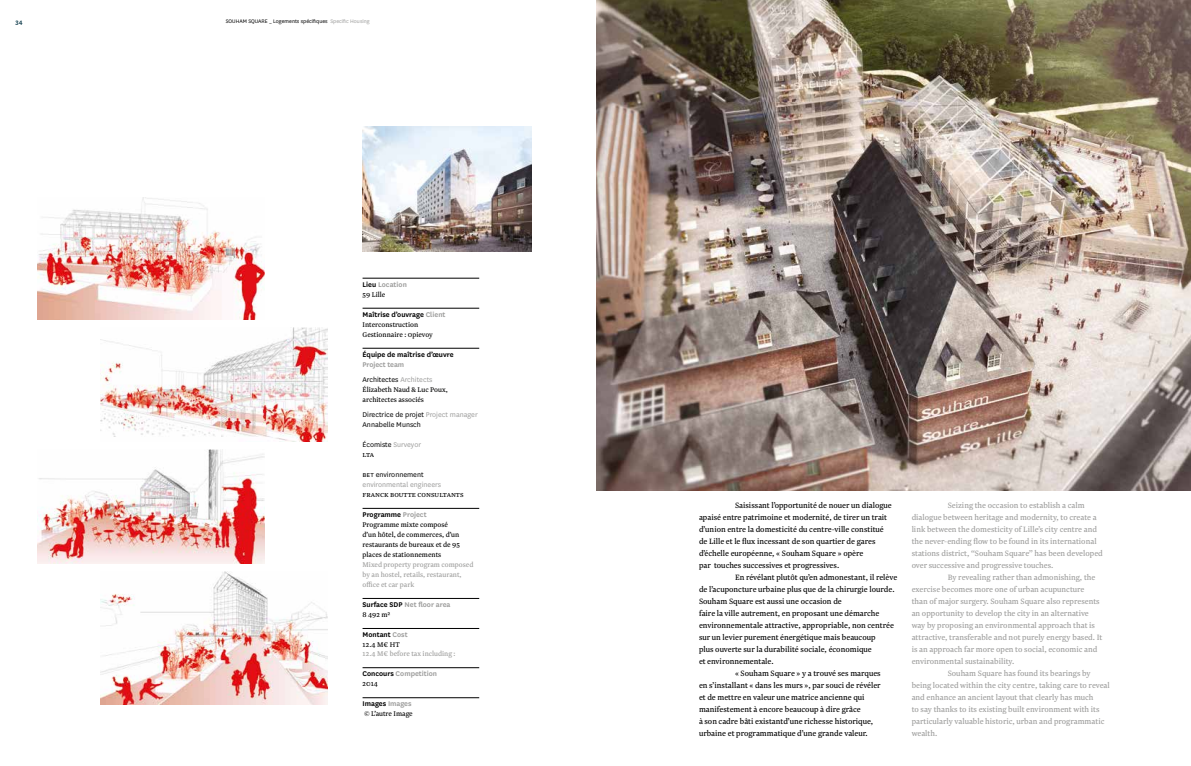
<style>
.page{position:relative;width:1191px;height:766px;background:#fff}
.page>*{position:absolute;margin:0;border:0;box-sizing:border-box;transform-origin:0 0}
.t1{font:9px "Newzald";color:#000}
.t2{font:9px "Newzald";color:#9d9d9c}
.t3{font:8px/10px "Newzald";color:#000}
.t4{font:8px/10px "Newzald";color:#9d9d9c}
.t5{font:600 8px/15px "National";color:#9d9d9c}
.t6{font:600 8px "National";color:#000}
.t7{font:8px/10px "National";color:#000}
.t8{font:8px "National";color:#9d9d9c}
.t9{font:600 7px "National";color:#123f4e}
.t10{font:6px "National";color:#000}
.s1{color:#9d9d9c}
.s2{color:#000}
.s3{font-weight:400;color:#000}
.s4{font-weight:400}
</style>
<div class="page">
<img style="left:100px;top:571px;width:227px;height:133px">
<img style="left:38px;top:449px;width:227px;height:114px">
<img style="left:100px;top:327px;width:227px;height:114px">
<img style="left:38px;top:198px;width:227px;height:121px">
<img style="left:362px;top:126px;width:169px;height:125px">
<hr style="left:362px;top:278px;width:117px;height:1px;background:#000">
<hr style="left:362px;top:308px;width:117px;height:1px;background:#000">
<hr style="left:362px;top:348px;width:117px;height:1px;background:#000">
<hr style="left:362px;top:508px;width:117px;height:1px;background:#000">
<hr style="left:362px;top:598px;width:117px;height:1px;background:#000">
<hr style="left:362px;top:628px;width:117px;height:1px;background:#000">
<hr style="left:362px;top:667px;width:117px;height:1px;background:#000">
<hr style="left:362px;top:697px;width:117px;height:1px;background:#000">
<img style="left:596px;top:0;width:595px;height:490px">
<p class="t9" style="left:16px;top:17px;width:9px">34</p>
<p class="t10" style="left:226px;top:17px;width:145px">SOUHAM SQUARE _ Logements spécifiques <span class="s1">Specific Housing</span></p>
<p class="t5" style="left:362px;top:276px;width:46px"><span class="s2">Lieu</span> Location</p>
<p class="t3" style="left:362px;top:289px;width:24px">59 Lille</p>
<p class="t6" style="left:362px;top:309px;width:85px">Maîtrise d’ouvrage <span class="s1">Client</span></p>
<p class="t3" style="left:362px;top:319px;width:72px">Interconstruction<br>Gestionnaire : opievoy</p>
<p class="t6" style="left:362px;top:349px;width:93px">Équipe de maîtrise d’œuvre</p>
<p class="t5" style="left:362px;top:356px;width:72px">Project team<br><span class="s3">Architectes</span> <span class="s4">Architects</span></p>
<p class="t3" style="left:362px;top:384px;width:87px">Élizabeth Naud &amp; Luc Poux, architectes associés</p>
<p class="t7" style="left:362px;top:409px;width:117px">Directrice de projet <span class="s1">Project manager<br></span>Annabelle Munsch</p>
<p class="t7" style="left:362px;top:439px;width:60px">Écomiste <span class="s1">Surveyor</span></p>
<p class="t3" style="left:362px;top:449px;width:9px">lta</p>
<p class="t7" style="left:362px;top:469px;width:63px">BET environnement</p>
<p class="t8" style="left:362px;top:479px;width:80px">environmental engineers</p>
<p class="t3" style="left:362px;top:489px;width:103px">franck boutte consultants</p>
<p class="t6" style="left:362px;top:509px;width:66px">Programme <span class="s1">Project</span></p>
<p class="t3" style="left:362px;top:519px;width:99px">Programme mixte composé d’un hôtel, de commerces, d’un restaurants de bureaux et de 95 places de stationnements</p>
<p class="t4" style="left:362px;top:559px;width:112px">Mixed property program composed by an hostel, retails, restaurant, office et car park</p>
<p class="t5" style="left:362px;top:596px;width:90px"><span class="s2">Surface SDP</span> Net floor area</p>
<p class="t3" style="left:362px;top:609px;width:29px">8 492 m²</p>
<p class="t6" style="left:362px;top:629px;width:47px">Montant <span class="s1">Cost</span></p>
<p class="t3" style="left:362px;top:639px;width:39px">12.4 M€ HT</p>
<p class="t4" style="left:362px;top:648px;width:94px">12.4 M€ before tax including :</p>
<p class="t5" style="left:362px;top:665px;width:76px"><span class="s2">Concours</span> Competition</p>
<p class="t3" style="left:362px;top:678px;width:17px">2014</p>
<p class="t6" style="left:362px;top:698px;width:51px">Images <span class="s1">Images</span></p>
<p class="t3" style="left:364px;top:708px;width:50px">© L’autre Image</p>
<p class="t1" style="left:735px;top:500px;width:158px">Saisissant l’opportunité de nouer un dialogue</p>
<p class="t1" style="left:699px;top:512px;width:190px">apaisé entre patrimoine et modernité, de tirer un trait</p>
<p class="t1" style="left:699px;top:524px;width:186px">d’union entre la domesticité du centre-ville constitué</p>
<p class="t1" style="left:699px;top:536px;width:178px">de Lille et le flux incessant de son quartier de gares</p>
<p class="t1" style="left:699px;top:548px;width:166px">d’échelle européenne, « Souham Square » opère</p>
<p class="t1" style="left:699px;top:560px;width:142px">par touches successives et progressives.</p>
<p class="t1" style="left:735px;top:572px;width:164px">En révélant plutôt qu’en admonestant, il relève</p>
<p class="t1" style="left:699px;top:584px;width:197px">de l’acuponcture urbaine plus que de la chirurgie lourde.</p>
<p class="t1" style="left:699px;top:596px;width:144px">Souham Square est aussi une occasion de</p>
<p class="t1" style="left:699px;top:608px;width:182px">faire la ville autrement, en proposant une démarche</p>
<p class="t1" style="left:699px;top:620px;width:196px">environnementale attractive, appropriable, non centrée</p>
<p class="t1" style="left:699px;top:632px;width:178px">sur un levier purement énergétique mais beaucoup</p>
<p class="t1" style="left:699px;top:644px;width:174px">plus ouverte sur la durabilité sociale, économique</p>
<p class="t1" style="left:699px;top:656px;width:76px">et environnementale.</p>
<p class="t1" style="left:735px;top:668px;width:147px">« Souham Square » y a trouvé ses marques</p>
<p class="t1" style="left:699px;top:680px;width:183px">en s’installant « dans les murs », par souci de révéler</p>
<p class="t1" style="left:699px;top:692px;width:167px">et de mettre en valeur une matrice ancienne qui</p>
<p class="t1" style="left:699px;top:704px;width:163px">manifestement à encore beaucoup à dire grâce</p>
<p class="t1" style="left:699px;top:716px;width:176px">à son cadre bâti existantd’une richesse historique,</p>
<p class="t1" style="left:699px;top:728px;width:170px">urbaine et programmatique d’une grande valeur.</p>
<p class="t2" style="left:947px;top:500px;width:139px">Seizing the occasion to establish a calm</p>
<p class="t2" style="left:911px;top:512px;width:187px">dialogue between heritage and modernity, to create a</p>
<p class="t2" style="left:911px;top:524px;width:187px">link between the domesticity of Lille’s city centre and</p>
<p class="t2" style="left:911px;top:536px;width:186px">the never-ending flow to be found in its international</p>
<p class="t2" style="left:911px;top:548px;width:193px">stations district, “Souham Square” has been developed</p>
<p class="t2" style="left:911px;top:560px;width:143px">over successive and progressive touches.</p>
<p class="t2" style="left:947px;top:572px;width:149px">By revealing rather than admonishing, the</p>
<p class="t2" style="left:911px;top:584px;width:174px">exercise becomes more one of urban acupuncture</p>
<p class="t2" style="left:911px;top:596px;width:190px">than of major surgery. Souham Square also represents</p>
<p class="t2" style="left:911px;top:608px;width:179px">an opportunity to develop the city in an alternative</p>
<p class="t2" style="left:911px;top:620px;width:185px">way by proposing an environmental approach that is</p>
<p class="t2" style="left:911px;top:632px;width:192px">attractive, transferable and not purely energy based. It</p>
<p class="t2" style="left:911px;top:644px;width:187px">is an approach far more open to social, economic and</p>
<p class="t2" style="left:911px;top:656px;width:104px">environmental sustainability.</p>
<p class="t2" style="left:947px;top:668px;width:145px">Souham Square has found its bearings by</p>
<p class="t2" style="left:911px;top:680px;width:200px">being located within the city centre, taking care to reveal</p>
<p class="t2" style="left:911px;top:692px;width:183px">and enhance an ancient layout that clearly has much</p>
<p class="t2" style="left:911px;top:704px;width:189px">to say thanks to its existing built environment with its</p>
<p class="t2" style="left:911px;top:716px;width:194px">particularly valuable historic, urban and programmatic</p>
<p class="t2" style="left:911px;top:728px;width:27px">wealth.</p>
</div>
